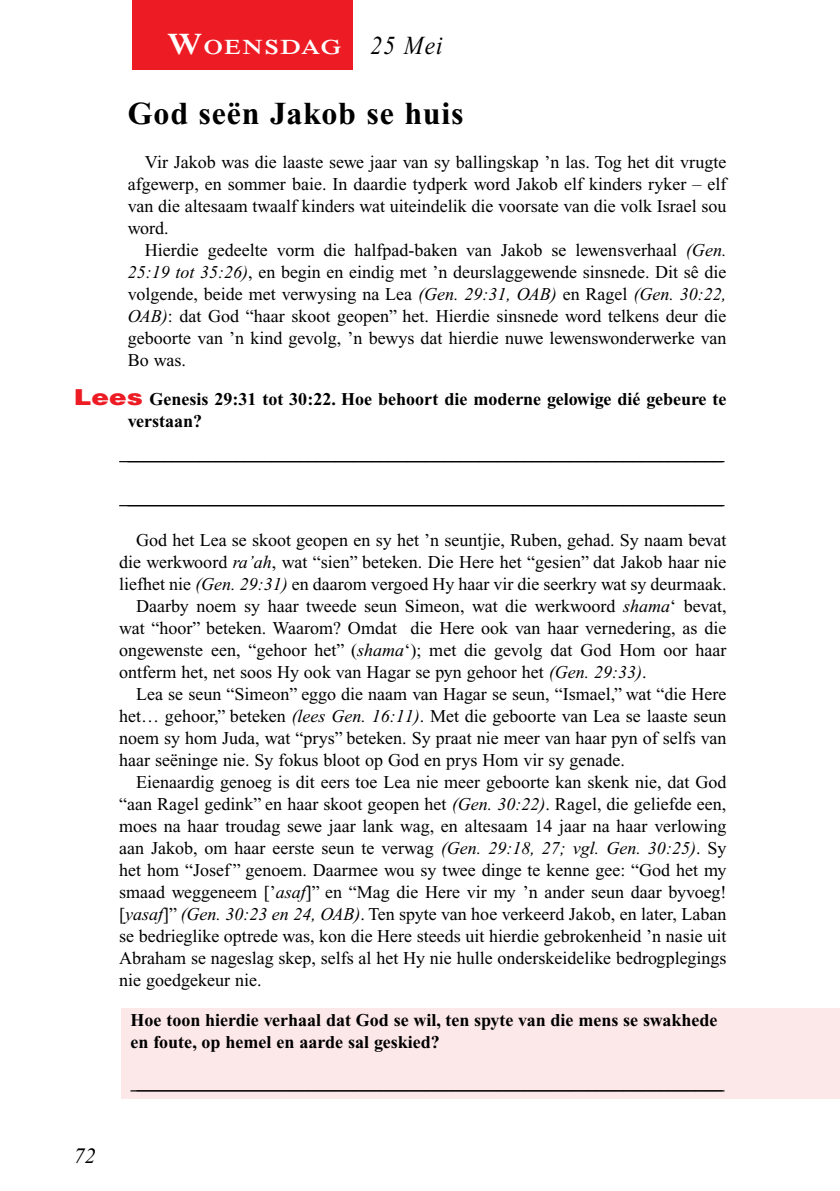
<style>
.page{position:relative;width:840px;height:1191px;background:#fff}
.page>*{position:absolute;margin:0;border:0;box-sizing:border-box;transform-origin:0 0}
.t1{font:700 32px "Times New Roman PS Std";letter-spacing:.025em;color:#000}
.t2{font:italic 26px "Times New Roman PS Std";color:#000;scale:.9 1}
.t3{font:italic 22px "Times New Roman PS Std";color:#000}
.t4{font:600 21px "Times NRMT Std";letter-spacing:.07em;color:#fff;scale:1.1 1}
.t5{font:18px/22px "Times New Roman PS Std";color:#000;text-align:justify}
.t6{font:700 18px/22px "Times New Roman PS Std";color:#000}
.s1{font-size:30px}
.s2{font-style:italic}
.s3{font-family:"Helvetica LT Std";font-weight:900;font-size:22px;color:#ed1c24}
</style>
<div class="page">
<div style="left:133px;top:0;width:220px;height:69px;background:#ed1c24"></div>
<div style="left:122px;top:1007px;width:717px;height:91px;background:#fde8e9"></div>
<hr style="left:119px;top:461px;width:605px;height:1px;background:#000">
<hr style="left:119px;top:505px;width:605px;height:1px;background:#000">
<hr style="left:130px;top:1090px;width:594px;height:1px;background:#000">
<p class="t4" style="left:167px;top:35px;width:160px"><span class="s1">W</span>OENSDAG</p>
<h2 class="t2" style="left:370px;top:32px;width:82px">25 Mei</h2>
<h1 class="t1" style="left:128px;top:95px;width:337px">God seën Jakob se huis</h1>
<p class="t5" style="left:128px;top:151px;width:599px;text-indent:17px">Vir Jakob was die laaste sewe jaar van sy ballingskap ’n las. Tog het dit vrugte afgewerp, en sommer baie. In daardie tydperk word Jakob elf kinders ryker – elf van die altesaam twaalf kinders wat uiteindelik die voorsate van die volk Israel sou word.</p>
<p class="t5" style="left:128px;top:239px;width:600px;text-indent:17px">Hierdie gedeelte vorm die halfpad-baken van Jakob se lewensverhaal <span class="s2">(Gen.<br>25:19 tot 35:26)</span>, en begin en eindig met ’n deurslaggewende sinsnede. Dit sê die volgende, beide met verwysing na Lea <span class="s2">(Gen. 29:31, OAB)</span> en Ragel <span class="s2">(Gen. 30:22, OAB)</span>: dat God “haar skoot geopen” het. Hierdie sinsnede word telkens deur die geboorte van ’n kind gevolg, ’n bewys dat hierdie nuwe lewenswonderwerke van Bo was.</p>
<p class="t6" style="left:128px;top:388px;width:599px;text-indent:-54px"><span class="s3">Lees</span> Genesis 29:31 tot 30:22. Hoe behoort die moderne gelowige dié gebeure te verstaan?</p>
<p class="t3" style="left:74px;top:1144px;width:23px">72</p>
<p class="t5" style="left:136px;top:529px;width:591px">God het Lea se skoot geopen en sy het ’n seuntjie, Ruben, gehad. Sy naam bevat</p>
<p class="t5" style="left:119px;top:551px;width:608px">die werkwoord <span class="s2">ra’ah</span>, wat “sien” beteken. Die Here het “gesien” dat Jakob haar nie</p>
<p class="t5" style="left:119px;top:573px;width:608px">liefhet nie <span class="s2">(Gen. 29:31)</span> en daarom vergoed Hy haar vir die seerkry wat sy deurmaak.</p>
<p class="t5" style="left:136px;top:595px;width:591px">Daarby noem sy haar tweede seun Simeon, wat die werkwoord <span class="s2">shama</span>‘ bevat,</p>
<p class="t5" style="left:119px;top:617px;width:608px">wat “hoor” beteken. Waarom? Omdat die Here ook van haar vernedering, as die</p>
<p class="t5" style="left:119px;top:639px;width:608px">ongewenste een, “gehoor het” (<span class="s2">shama</span>‘); met die gevolg dat God Hom oor haar</p>
<p class="t5" style="left:119px;top:661px;width:529px">ontferm het, net soos Hy ook van Hagar se pyn gehoor het <span class="s2">(Gen. 29:33)</span>.</p>
<p class="t5" style="left:136px;top:683px;width:591px">Lea se seun “Simeon” eggo die naam van Hagar se seun, “Ismael,” wat “die Here</p>
<p class="t5" style="left:119px;top:705px;width:608px">het… gehoor,” beteken <span class="s2">(lees Gen. 16:11)</span>. Met die geboorte van Lea se laaste seun</p>
<p class="t5" style="left:119px;top:727px;width:608px">noem sy hom Juda, wat “prys” beteken. Sy praat nie meer van haar pyn of selfs van</p>
<p class="t5" style="left:119px;top:749px;width:507px">haar seëninge nie. Sy fokus bloot op God en prys Hom vir sy genade.</p>
<p class="t5" style="left:136px;top:771px;width:591px">Eienaardig genoeg is dit eers toe Lea nie meer geboorte kan skenk nie, dat God</p>
<p class="t5" style="left:119px;top:793px;width:608px">“aan Ragel gedink” en haar skoot geopen het <span class="s2">(Gen. 30:22)</span>. Ragel, die geliefde een,</p>
<p class="t5" style="left:119px;top:815px;width:608px">moes na haar troudag sewe jaar lank wag, en altesaam 14 jaar na haar verlowing</p>
<p class="t5" style="left:119px;top:837px;width:608px">aan Jakob, om haar eerste seun te verwag <span class="s2">(Gen. 29:18, 27; vgl. Gen. 30:25)</span>. Sy</p>
<p class="t5" style="left:119px;top:859px;width:608px">het hom “Josef ” genoem. Daarmee wou sy twee dinge te kenne gee: “God het my</p>
<p class="t5" style="left:119px;top:881px;width:608px">smaad weggeneem [’<span class="s2">asaf</span>]” en “Mag die Here vir my ’n ander seun daar byvoeg!</p>
<p class="t5" style="left:119px;top:903px;width:608px">[<span class="s2">yasaf</span>]” <span class="s2">(Gen. 30:23 en 24, OAB)</span>. Ten spyte van hoe verkeerd Jakob, en later, Laban</p>
<p class="t5" style="left:119px;top:925px;width:608px">se bedrieglike optrede was, kon die Here steeds uit hierdie gebrokenheid ’n nasie uit</p>
<p class="t5" style="left:119px;top:947px;width:608px">Abraham se nageslag skep, selfs al het Hy nie hulle onderskeidelike bedrogplegings</p>
<p class="t5" style="left:119px;top:969px;width:144px">nie goedgekeur nie.</p>
<p class="t6" style="left:130px;top:1009px;width:588px">Hoe toon hierdie verhaal dat God se wil, ten spyte van die mens se swakhede en foute, op hemel en aarde sal geskied?</p>
<p class="t5" style="left:137px;top:1072px;width:586px">_________________________________________________________________</p>
</div>
